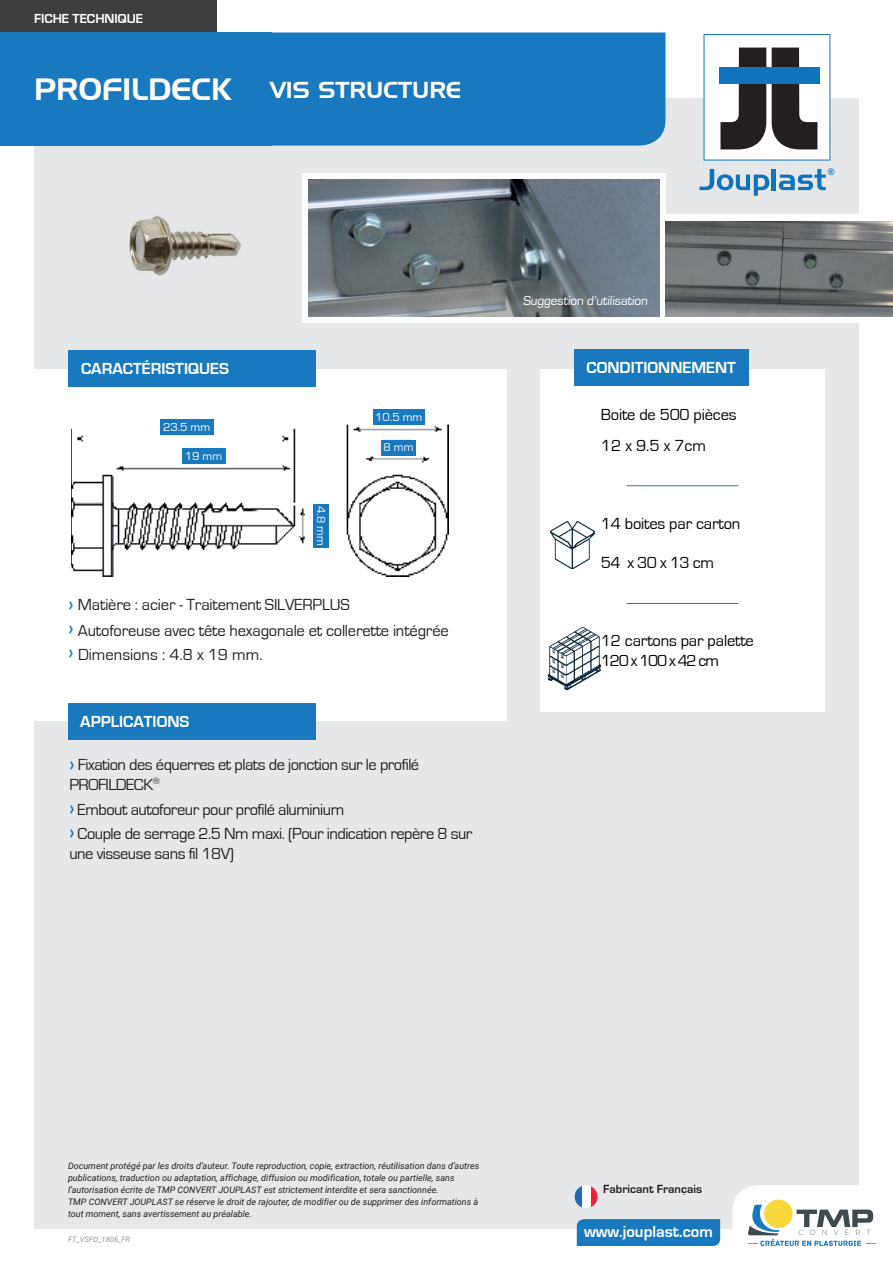
<style>
.page{position:relative;width:893px;height:1263px;background:#fff}
.page>*{position:absolute;margin:0;border:0;box-sizing:border-box;transform-origin:0 0}
.t1{font:30px "Handel Gothic BT";color:#fff}
.t2{font:22.5px "Handel Gothic BT";color:#fff}
.t3{font:16.5px/19.5px "Eurostile";letter-spacing:-.03em;color:#231f20}
.t4{font:16.5px/25.5px "Eurostile";letter-spacing:-.01em;color:#231f20}
.t5{font:16.5px/31.5px "Eurostile";letter-spacing:-.01em;color:#000}
.t6{font:700 16.5px "Eurostile";color:#fff}
.t7{font:16.5px "Eurostile";color:#231f20}
.t8{font:13.5px "Eurostile";color:#fff}
.t9{font:700 13.5px "Eurostile";color:#fff}
.t10{font:700 12.15px "Eurostile";color:#231f20}
.t11{font:12px "Eurostile";color:#fff}
.t12{font:italic 9px/12px "Roboto";color:#231f20}
.t13{font:italic 7.5px "Roboto";color:#939598}
.s1{font-weight:700;font-size:18px;color:#1979bf}
</style>
<div class="page">
<div style="left:34px;top:99px;width:825px;height:1130px;background:#e6e7e9"></div>
<div style="left:302px;top:215px;width:591px;height:108px;background:#fff"></div>
<div style="left:302px;top:173px;width:363px;height:136px;background:#fff"></div>
<div style="left:0;top:0;width:217px;height:38px;background:#3e3e3f"></div>
<div style="left:0;top:369px;width:506px;height:352px;background:#fff"></div>
<div style="left:69px;top:350px;width:247px;height:36px;background:#1979bf"></div>
<div style="left:540px;top:369px;width:285px;height:342px;background:#fff"></div>
<div style="left:574px;top:349px;width:174px;height:36px;background:#1979bf"></div>
<img style="left:309px;top:179px;width:350px;height:138px">
<div style="left:68px;top:703px;width:248px;height:37px;background:#1979bf"></div>
<hr style="left:627px;top:603px;width:111px;height:1px;background:#1979bf">
<hr style="left:627px;top:485px;width:111px;height:1px;background:#1979bf">
<img style="left:71px;top:419px;width:377px;height:157px">
<img style="left:665px;top:221px;width:228px;height:96px">
<div style="left:160px;top:419px;width:53px;height:16px;background:#1979bf"></div>
<div style="left:182px;top:448px;width:43px;height:16px;background:#1979bf"></div>
<div style="left:373px;top:410px;width:52px;height:15px;background:#1979bf"></div>
<div style="left:381px;top:440px;width:35px;height:16px;background:#1979bf"></div>
<div style="left:305px;top:514px;width:33px;height:21px;background:#fff"></div>
<div style="left:313px;top:504px;width:16px;height:43px;background:#1979bf"></div>
<svg style="left:703px;top:34px;width:127px;height:127px"></svg>
<div style="left:719px;top:68px;width:101px;height:16px;background:#1074bc"></div>
<svg style="left:699px;top:169px;width:70px;height:27px"></svg>
<hr style="left:772px;top:169px;width:4px;height:21px;background:#1074bc">
<svg style="left:779px;top:168px;width:55px;height:22px"></svg>
<div style="left:9px;top:32px;width:263px;height:114px;background:#1979bf"></div>
<div style="left:272px;top:32px;width:393px;height:114px;background:#1979bf"></div>
<div style="left:577px;top:1219px;width:143px;height:27px;background:#1979bf"></div>
<div style="left:0;top:32px;width:9px;height:114px;background:#1979bf"></div>
<svg style="left:732px;top:1185px;width:144px;height:61px"></svg>
<svg style="left:575px;top:1186px;width:7px;height:22px"></svg>
<svg style="left:590px;top:1186px;width:8px;height:22px"></svg>
<div style="left:582px;top:1185px;width:8px;height:23px;background:#fff"></div>
<img style="left:129px;top:216px;width:113px;height:60px">
<img style="left:550px;top:522px;width:45px;height:46px">
<img style="left:548px;top:627px;width:53px;height:63px">
<h3 class="t9" style="left:34px;top:12px;width:111px">FICHE TECHNIQUE</h3>
<h1 class="t1" style="left:34px;top:72px;width:199px">PROFILDECK</h1>
<h2 class="t2" style="left:270px;top:76px;width:193px">VIS STRUCTURE</h2>
<h3 class="t6" style="left:81px;top:359px;width:149px">CARACTÉRISTIQUES</h3>
<h3 class="t11" style="left:163px;top:421px;width:49px">23.5 mm</h3>
<h3 class="t11" style="left:185px;top:450px;width:39px">19 mm</h3>
<h3 class="t11" style="left:328px;top:506px;width:41px;rotate:90deg">4.8 mm</h3>
<h3 class="t11" style="left:375px;top:411px;width:49px">10.5 mm</h3>
<h3 class="t11" style="left:384px;top:441px;width:32px">8 mm</h3>
<h3 class="t4" style="left:69px;top:592px;width:382px"><span class="s1">›</span> Matière : acier - Traitement SILVERPLUS<br><span class="s1">›</span> Autoforeuse avec tête hexagonale et collerette intégrée</h3>
<h3 class="t7" style="left:69px;top:645px;width:196px"><span class="s1">›</span> Dimensions : 4.8 x 19 mm.</h3>
<h3 class="t6" style="left:80px;top:713px;width:111px">APPLICATIONS</h3>
<h3 class="t3" style="left:69px;top:755px;width:351px"><span class="s1">›</span> Fixation des équerres et plats de jonction sur le profilé<br>PROFILDECK<sup>®</sup></h3>
<h3 class="t3" style="left:69px;top:798px;width:405px;line-height:24px"><span class="s1">›</span> Embout autoforeur pour profilé aluminium<br><span class="s1">›</span> Couple de serrage 2.5 Nm maxi. (Pour indication repère 8 sur</h3>
<h3 class="t3" style="left:69px;top:844px;width:166px">une visseuse sans fil 18V)</h3>
<h3 class="t8" style="left:523px;top:293px;width:128px">Suggestion d’utilisation</h3>
<h3 class="t6" style="left:587px;top:358px;width:151px">CONDITIONNEMENT</h3>
<h3 class="t5" style="left:601px;top:399px;width:137px">Boite de 500 pièces<br>12 x 9.5 x 7cm</h3>
<h3 class="t5" style="left:601px;top:508px;width:141px">14 boites par carton</h3>
<h3 class="t5" style="left:601px;top:547px;width:114px">54 x 30 x 13 cm</h3>
<h3 class="t5" style="left:601px;top:631px;width:154px;line-height:19.5px">12 cartons par palette<br>120 x 100 x 42 cm</h3>
<p class="t12" style="left:68px;top:1160px;width:413px">Document protégé par les droits d’auteur. Toute reproduction, copie, extraction, réutilisation dans d’autres publications, traduction ou adaptation, affichage, diffusion ou modification, totale ou partielle, sans l’autorisation écrite de TMP CONVERT JOUPLAST est strictement interdite et sera sanctionnée.<br>TMP CONVERT JOUPLAST se réserve le droit de rajouter, de modifier ou de supprimer des informations à tout moment, sans avertissement au préalable.</p>
<p class="t13" style="left:68px;top:1234px;width:63px">FT_VSPD_1806_FR</p>
<h3 class="t10" style="left:603px;top:1183px;width:101px">Fabricant Français</h3>
<h3 class="t6" style="left:584px;top:1223px;width:130px">www.jouplast.com</h3>
</div>
